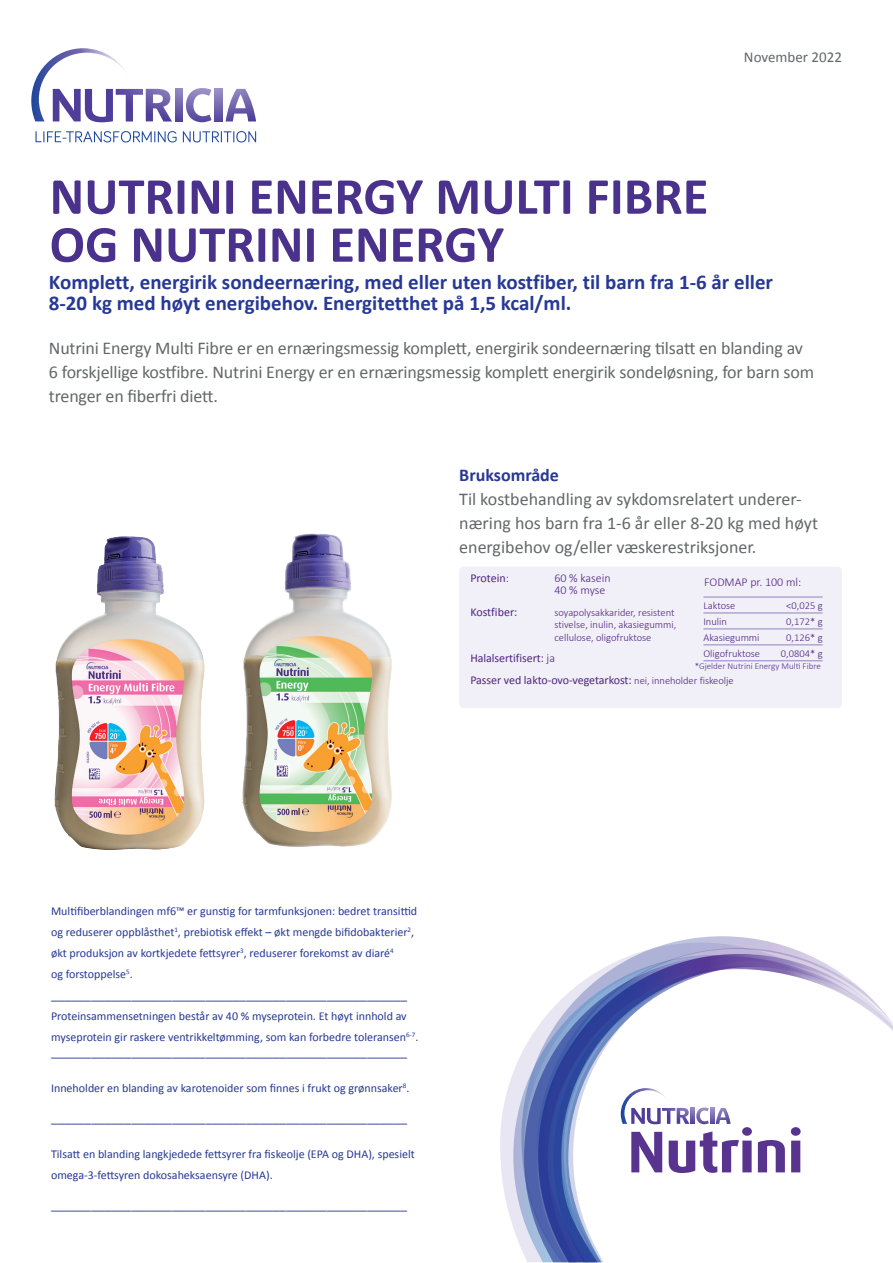
<style>
.page{position:relative;width:893px;height:1263px;background:#fff}
.page>*{position:absolute;margin:0;border:0;box-sizing:border-box;transform-origin:0 0}
.t1{font:700 58.95px "Dax";letter-spacing:-.015em;color:#58348f}
.t2{font:700 52.5px/48px "Calibri";color:#49318c}
.t3{font:700 21px/21px "Calibri";color:#273895}
.t4{font:18px/24px "Calibri";letter-spacing:-.01em;color:#636768}
.t5{font:700 18px "Calibri";color:#273895}
.t6{font:15px "Calibri";color:#636768}
.t7{font:13.5px "Calibri";color:#273895}
.t8{font:12px/21px "Calibri";color:#273895}
.t9{font:12px/21.3px "Calibri";letter-spacing:-.005em;color:#4e2582}
.t10{font:300 12px/12.8px "Calibri";color:#4e2582}
.t11{font:300 10.5px/12.8px "Calibri";color:#4e2582}
.t12{font:300 9px "Calibri";color:#502e92}
.s1{font-weight:300}
.s2{font-weight:300;font-size:10.5px}
</style>
<div class="page">
<svg style="left:500px;top:1074px;width:13px;height:152px;fill:#e7e6f2"></svg>
<svg style="left:513px;top:1055px;width:8px;height:192px;background:#d3d6e9"></svg>
<svg style="left:521px;top:936px;width:285px;height:326px"></svg>
<svg style="left:538px;top:954px;width:355px;height:308px"></svg>
<svg style="left:550px;top:971px;width:163px;height:291px"></svg>
<svg style="left:710px;top:1108px;width:4px;height:16px"></svg>
<svg style="left:716px;top:1108px;width:15px;height:16px"></svg>
<svg style="left:696px;top:1107px;width:13px;height:17px"></svg>
<svg style="left:691px;top:1108px;width:3px;height:16px"></svg>
<svg style="left:621px;top:1088px;width:68px;height:36px"></svg>
<img style="left:242px;top:534px;width:150px;height:313px">
<img style="left:54px;top:536px;width:151px;height:314px">
<svg style="left:215px;top:89px;width:7px;height:32px"></svg>
<svg style="left:226px;top:89px;width:30px;height:32px"></svg>
<svg style="left:186px;top:88px;width:25px;height:34px"></svg>
<svg style="left:175px;top:89px;width:7px;height:32px"></svg>
<svg style="left:36px;top:131px;width:141px;height:11px"></svg>
<svg style="left:183px;top:131px;width:73px;height:11px"></svg>
<svg style="left:31px;top:48px;width:141px;height:74px"></svg>
<div style="left:459px;top:567px;width:383px;height:141px;background:#f1eff7;border-radius:4px"></div>
<hr style="left:703px;top:613px;width:68px;height:1px;background:#9183bd">
<hr style="left:771px;top:613px;width:52px;height:1px;background:#9183bd">
<hr style="left:703px;top:629px;width:68px;height:1px;background:#9183bd">
<hr style="left:703px;top:645px;width:68px;height:1px;background:#9183bd">
<hr style="left:703px;top:660px;width:68px;height:1px;background:#9183bd">
<hr style="left:703px;top:597px;width:68px;height:1px;background:#9183bd">
<hr style="left:771px;top:597px;width:52px;height:1px;background:#9183bd">
<hr style="left:771px;top:629px;width:52px;height:1px;background:#9183bd">
<hr style="left:771px;top:645px;width:52px;height:1px;background:#9183bd">
<hr style="left:771px;top:660px;width:52px;height:1px;background:#9183bd">
<p class="t6" style="left:744px;top:47px;width:99px">November 2022</p>
<h2 class="t2" style="left:50px;top:170px;width:660px">NUTRINI ENERGY MULTI FIBRE<br>OG NUTRINI ENERGY</h2>
<h3 class="t3" style="left:49px;top:271px;width:726px">Komplett, energirik sondeernæring, med eller uten kostfiber, til barn fra 1-6 år eller<br>8-20 kg med høyt energibehov. Energitetthet på 1,5 kcal/ml.</h3>
<p class="t4" style="left:49px;top:335px;width:767px">Nutrini Energy Multi Fibre er en ernæringsmessig komplett, energirik sondeernæring tilsatt en blanding av<br>6 forskjellige kostfibre. Nutrini Energy er en ernæringsmessig komplett energirik sondeløsning, for barn som trenger en fiberfri diett.</p>
<h3 class="t5" style="left:459px;top:463px;width:101px">Bruksområde</h3>
<h3 class="t4" style="left:459px;top:487px;width:360px">Til kostbehandling av sykdomsrelatert underer&shy;næring hos barn fra 1-6 år eller 8-20 kg med høyt energibehov og/eller væskerestriksjoner.</h3>
<p class="t9" style="left:470px;top:567px;width:40px">Protein<span class="s1">:</span></p>
<p class="t10" style="left:554px;top:571px;width:58px">60 % kasein<br>40 % myse</p>
<p class="t9" style="left:470px;top:601px;width:49px">Kostfiber:</p>
<p class="t11" style="left:554px;top:606px;width:123px">soyapolysakkarider, resistent stivelse, inulin, akasiegummi, cellulose, oligofruktose</p>
<p class="t9" style="left:470px;top:647px;width:265px">Halalsertifisert: <span class="s1">ja<br></span>Passer ved lakto-ovo-vegetarkost: <span class="s2">nei, inneholder fiskeolje</span></p>
<p class="t10" style="left:704px;top:575px;width:99px">FODMAP pr. 100 ml:</p>
<p class="t11" style="left:703px;top:599px;width:33px">Laktose</p>
<p class="t11" style="left:786px;top:599px;width:38px">&lt;0,025 g</p>
<p class="t11" style="left:703px;top:615px;width:25px">Inulin</p>
<p class="t11" style="left:786px;top:615px;width:38px">0,172* g</p>
<p class="t11" style="left:703px;top:631px;width:58px">Akasiegummi</p>
<p class="t11" style="left:786px;top:631px;width:38px">0,126* g</p>
<p class="t11" style="left:703px;top:647px;width:58px">Oligofruktose</p>
<p class="t11" style="left:781px;top:647px;width:43px">0,0804* g</p>
<p class="t12" style="left:695px;top:660px;width:128px">*Gjelder Nutrini Energy Multi Fibre</p>
<p class="t8" style="left:51px;top:900px;width:368px">Multifiberblandingen mf6™ er gunstig for tarmfunksjonen: bedret transittid og reduserer oppblåsthet<sup>1</sup>, prebiotisk effekt – økt mengde bifidobakterier<sup>2</sup>, økt produksjon av kortkjedete fettsyrer<sup>3</sup>, reduserer forekomst av diaré<sup>4<br></sup>og forstoppelse<sup>5</sup>.</p>
<p class="t7" style="left:51px;top:985px;width:358px">_____________________________________________________</p>
<p class="t8" style="left:51px;top:1005px;width:369px">Proteinsammensetningen består av 40 % myseprotein. Et høyt innhold av myseprotein gir raskere ventrikkeltømming, som kan forbedre toleransen<sup>6-7</sup>.</p>
<p class="t7" style="left:51px;top:1042px;width:358px">_____________________________________________________</p>
<p class="t8" style="left:51px;top:1077px;width:360px">Inneholder en blanding av karotenoider som finnes i frukt og grønnsaker<sup>8</sup>.</p>
<p class="t7" style="left:51px;top:1108px;width:358px">_____________________________________________________</p>
<p class="t8" style="left:51px;top:1143px;width:365px">Tilsatt en blanding langkjedede fettsyrer fra fiskeolje (EPA og DHA), spesielt omega-3-fettsyren dokosaheksaensyre (DHA).</p>
<p class="t7" style="left:51px;top:1195px;width:358px">_____________________________________________________</p>
<h1 class="t1" style="left:627px;top:1119px;width:178px">Nutrini</h1>
</div>
